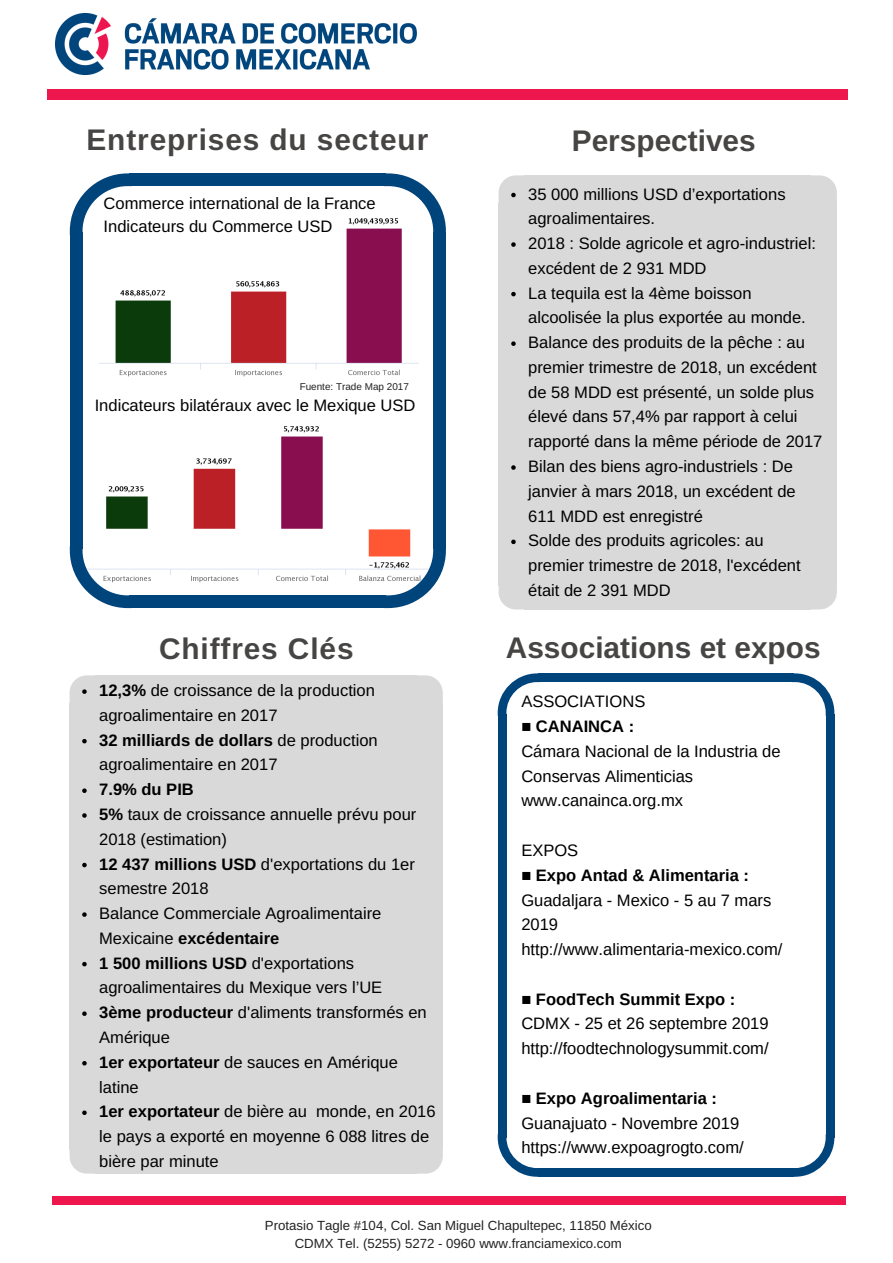
<style>
.page{position:relative;width:893px;height:1263px;background:#fff}
.page>*{position:absolute;margin:0;border:0;box-sizing:border-box;transform-origin:0 0}
.t1{font:700 29.85px "Arimo";letter-spacing:.015em;color:#464544}
.t2{font:16.5px/24.8px "Arimo";color:#000}
.t3{font:16.5px/24.8px "Arimo";color:#000}
.t4{font:13.2px/18px "Arimo";color:#222;text-align:center}
.t5{font:9.9px "Arimo";color:#222}
.s1{font-weight:700}
</style>
<div class="page">
<img style="left:55px;top:14px;width:362px;height:60px">
<svg style="left:417px;top:675px;width:26px;height:28px"></svg>
<div style="left:416px;top:703px;width:27px;height:446px;background:#d9d9d9"></div>
<div style="left:96px;top:703px;width:321px;height:446px;background:#d9d9d9"></div>
<div style="left:96px;top:675px;width:321px;height:29px;background:#d9d9d9"></div>
<div style="left:70px;top:703px;width:26px;height:446px;background:#d9d9d9"></div>
<div style="left:96px;top:1148px;width:321px;height:25px;background:#d9d9d9"></div>
<svg style="left:70px;top:1149px;width:26px;height:24px"></svg>
<svg style="left:417px;top:1149px;width:26px;height:24px"></svg>
<svg style="left:811px;top:175px;width:26px;height:28px"></svg>
<div style="left:810px;top:203px;width:27px;height:382px;background:#d9d9d9"></div>
<div style="left:524px;top:203px;width:287px;height:382px;background:#d9d9d9"></div>
<div style="left:524px;top:175px;width:287px;height:29px;background:#d9d9d9"></div>
<div style="left:499px;top:203px;width:26px;height:382px;background:#d9d9d9"></div>
<div style="left:524px;top:584px;width:287px;height:25px;background:#d9d9d9"></div>
<svg style="left:499px;top:585px;width:25px;height:24px"></svg>
<svg style="left:811px;top:585px;width:26px;height:24px"></svg>
<svg style="left:70px;top:675px;width:26px;height:28px"></svg>
<svg style="left:82px;top:739px;width:5px;height:4px"></svg>
<svg style="left:82px;top:788px;width:5px;height:5px"></svg>
<svg style="left:82px;top:813px;width:5px;height:5px"></svg>
<svg style="left:82px;top:863px;width:5px;height:4px"></svg>
<svg style="left:82px;top:912px;width:5px;height:5px"></svg>
<svg style="left:82px;top:962px;width:5px;height:4px"></svg>
<svg style="left:82px;top:1011px;width:5px;height:5px"></svg>
<svg style="left:82px;top:1061px;width:5px;height:4px"></svg>
<svg style="left:82px;top:1110px;width:5px;height:5px"></svg>
<svg style="left:498px;top:673px;width:42px;height:43px"></svg>
<svg style="left:792px;top:673px;width:42px;height:43px"></svg>
<div style="left:538px;top:673px;width:256px;height:9px;background:#00447c"></div>
<div style="left:498px;top:714px;width:8px;height:423px;background:#00447c"></div>
<div style="left:538px;top:1168px;width:256px;height:9px;background:#00447c"></div>
<svg style="left:498px;top:1134px;width:40px;height:43px"></svg>
<div style="left:826px;top:714px;width:8px;height:423px;background:#00447c"></div>
<svg style="left:794px;top:1134px;width:40px;height:43px"></svg>
<div style="left:796px;top:1196px;width:49px;height:9px;background:#ed174e"></div>
<div style="left:52px;top:1196px;width:49px;height:9px;background:#ed174e"></div>
<div style="left:459px;top:1196px;width:339px;height:9px;background:#ed174e"></div>
<div style="left:121px;top:1196px;width:339px;height:9px;background:#ed174e"></div>
<div style="left:100px;top:1196px;width:21px;height:9px;background:#ed174e"></div>
<img style="left:99px;top:218px;width:320px;height:159px">
<img style="left:106px;top:426px;width:305px;height:157px">
<svg style="left:499px;top:175px;width:25px;height:28px"></svg>
<svg style="left:511px;top:242px;width:5px;height:5px"></svg>
<svg style="left:511px;top:292px;width:5px;height:4px"></svg>
<svg style="left:511px;top:341px;width:5px;height:5px"></svg>
<svg style="left:511px;top:465px;width:5px;height:5px"></svg>
<svg style="left:511px;top:540px;width:5px;height:4px"></svg>
<svg style="left:70px;top:173px;width:62px;height:62px"></svg>
<svg style="left:384px;top:173px;width:62px;height:62px"></svg>
<div style="left:129px;top:173px;width:257px;height:13px;background:#00447c"></div>
<div style="left:70px;top:233px;width:13px;height:316px;background:#00447c"></div>
<div style="left:129px;top:595px;width:257px;height:13px;background:#00447c"></div>
<svg style="left:70px;top:546px;width:62px;height:62px"></svg>
<div style="left:433px;top:233px;width:13px;height:316px;background:#00447c"></div>
<svg style="left:384px;top:546px;width:62px;height:62px"></svg>
<div style="left:47px;top:89px;width:801px;height:10px;background:#ed174e"></div>
<h1 class="t1" style="left:87px;top:123px;width:343px">Entreprises du secteur</h1>
<p class="t2" style="left:104px;top:192px;width:274px;line-height:22.5px">Commerce international de la France<br>Indicateurs du Commerce USD</p>
<p class="t5" style="left:300px;top:381px;width:111px">Fuente: Trade Map 2017</p>
<p class="t2" style="left:95px;top:393px;width:322px">Indicateurs bilatéraux avec le Mexique USD</p>
<h1 class="t1" style="left:159px;top:632px;width:196px">Chiffres Clés</h1>
<p class="t2" style="left:99px;top:678px;width:280px"><span class="s1">12,3%</span> de croissance de la production agroalimentaire en 2017<br><span class="s1">32 milliards de dollars</span> de production agroalimentaire en 2017</p>
<p class="t2" style="left:99px;top:777px;width:338px"><span class="s1">7.9% du PIB<br>5%</span> taux de croissance annuelle prévu pour<br>2018 (estimation)<br><span class="s1">12 437 millions USD</span> d'exportations du 1er semestre 2018<br>Balance Commerciale Agroalimentaire<br>Mexicaine <span class="s1">excédentaire<br>1 500 millions USD</span> d'exportations agroalimentaires du Mexique vers l’UE<br><span class="s1">3ème producteur</span> d'aliments transformés en<br>Amérique<br><span class="s1">1er exportateur</span> de sauces en Amérique latine<br><span class="s1">1er exportateur</span> de bière au monde, en 2016 le pays a exporté en moyenne 6 088 litres de bière par minute</p>
<h1 class="t1" style="left:572px;top:124px;width:185px">Perspectives</h1>
<p class="t2" style="left:528px;top:181px;width:296px">35 000 millions USD d’exportations agroalimentaires.<br>2018 : Solde agricole et agro-industriel: excédent de 2 931 MDD<br>La tequila est la 4ème boisson alcoolisée la plus exportée au monde.<br>Balance des produits de la pêche : au premier trimestre de 2018, un excédent de 58 MDD est présenté, un solde plus élevé dans 57,4% par rapport à celui rapporté dans la même période de 2017<br>Bilan des biens agro-industriels : De janvier à mars 2018, un excédent de<br>611 MDD est enregistré<br>Solde des produits agricoles: au premier trimestre de 2018, l'excédent était de 2 391 MDD</p>
<h1 class="t1" style="left:506px;top:631px;width:316px">Associations et expos</h1>
<p class="t3" style="left:521px;top:689px;width:126px">ASSOCIATIONS</p>
<p class="t3" style="left:521px;top:714px;width:261px">■ <span class="s1">CANAINCA :<br></span>Cámara Nacional de la Industria de<br>Conservas Alimenticias www.canainca.org.mx</p>
<p class="t3" style="left:521px;top:838px;width:58px">EXPOS</p>
<p class="t3" style="left:521px;top:863px;width:262px">■ <span class="s1">Expo Antad &amp; Alimentaria :<br></span>Guadaljara - Mexico - 5 au 7 mars<br>2019 http://www.alimentaria-mexico.com/</p>
<p class="t3" style="left:521px;top:986px;width:249px">■ <span class="s1">FoodTech Summit Expo :<br></span>CDMX - 25 et 26 septembre 2019 http://foodtechnologysummit.com/</p>
<p class="t3" style="left:521px;top:1086px;width:224px">■ <span class="s1">Expo Agroalimentaria :<br></span>Guanajuato - Novembre 2019 https://www.expoagrogto.com/</p>
<p class="t4" style="left:265px;top:1216px;width:388px">Protasio Tagle #104, Col. San Miguel Chapultepec, 11850 México<br>CDMX Tel. (5255) 5272 - 0960 www.franciamexico.com</p>
</div>
